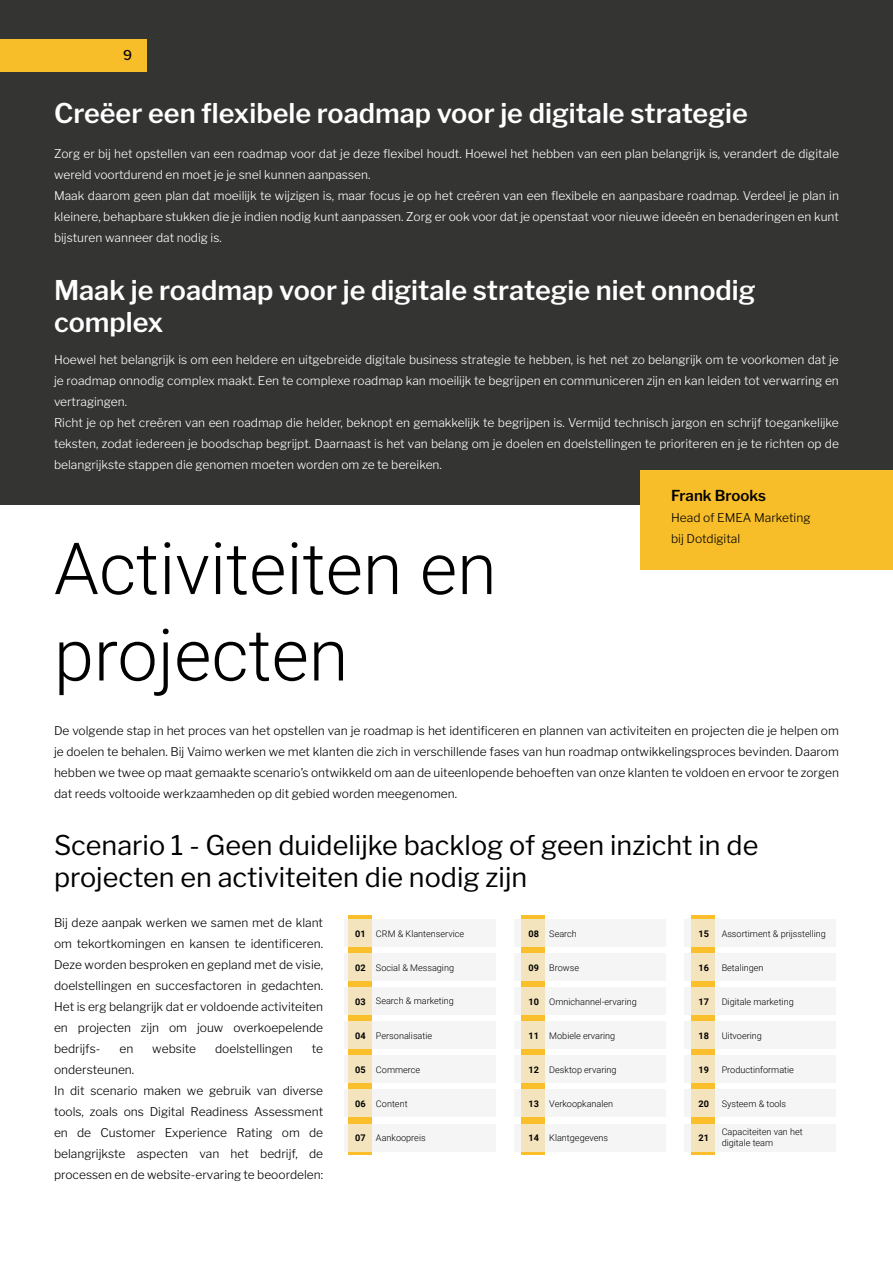
<style>
.page{position:relative;width:893px;height:1263px;background:#fff}
.page>*{position:absolute;margin:0;border:0;box-sizing:border-box;transform-origin:0 0}
.t1{font:300 72px/86.4px "Roboto";color:#000}
.t2{font:600 27px/31.5px "Libre Franklin";color:#fff}
.t3{font:27px/31.5px "Libre Franklin";color:#000}
.t4{font:600 15px "Libre Franklin";color:#000}
.t5{font:500 13.5px "Libre Franklin";color:#000}
.t6{font:300 12px/21px "Libre Franklin";color:#fff}
.t7{font:300 12px/21px "Libre Franklin";color:#000}
.t8{font:300 9.15px/10.9px "Roboto";color:#000}
.t9{font:700 9.15px "Roboto";color:#000}
</style>
<div class="page">
<div style="left:0;top:0;width:893px;height:505px;background:#343433"></div>
<div style="left:641px;top:470px;width:252px;height:100px;background:#f8be29"></div>
<div style="left:348px;top:916px;width:24px;height:239px;background:#fabf2b"></div>
<div style="left:521px;top:916px;width:24px;height:239px;background:#fabf2b"></div>
<div style="left:691px;top:916px;width:24px;height:239px;background:#fabf2b"></div>
<svg style="left:348px;top:919px;width:24px;height:28px"></svg>
<svg style="left:348px;top:953px;width:24px;height:28px"></svg>
<svg style="left:348px;top:987px;width:24px;height:28px"></svg>
<svg style="left:348px;top:1021px;width:24px;height:28px"></svg>
<svg style="left:348px;top:1055px;width:24px;height:28px"></svg>
<svg style="left:348px;top:1089px;width:24px;height:28px"></svg>
<svg style="left:348px;top:1124px;width:24px;height:27px"></svg>
<svg style="left:521px;top:919px;width:24px;height:28px"></svg>
<svg style="left:521px;top:953px;width:24px;height:28px"></svg>
<svg style="left:521px;top:987px;width:24px;height:28px"></svg>
<svg style="left:521px;top:1021px;width:24px;height:28px"></svg>
<svg style="left:521px;top:1055px;width:24px;height:28px"></svg>
<svg style="left:521px;top:1089px;width:24px;height:28px"></svg>
<svg style="left:521px;top:1124px;width:24px;height:27px"></svg>
<svg style="left:691px;top:919px;width:24px;height:28px"></svg>
<svg style="left:691px;top:953px;width:24px;height:28px"></svg>
<svg style="left:691px;top:987px;width:24px;height:28px"></svg>
<svg style="left:691px;top:1021px;width:24px;height:28px"></svg>
<svg style="left:691px;top:1055px;width:24px;height:28px"></svg>
<svg style="left:691px;top:1089px;width:24px;height:28px"></svg>
<svg style="left:691px;top:1124px;width:24px;height:27px"></svg>
<div style="left:0;top:39px;width:147px;height:33px;background:#f8be29"></div>
<p class="t5" style="left:123px;top:47px;width:10px">9</p>
<h2 class="t2" style="left:54px;top:97px;width:695px">Creëer een flexibele roadmap voor je digitale strategie</h2>
<p class="t6" style="left:54px;top:143px;width:787px">Zorg er bij het opstellen van een roadmap voor dat je deze flexibel houdt. Hoewel het hebben van een plan belangrijk is, verandert de digitale wereld voortdurend en moet je je snel kunnen aanpassen.<br>Maak daarom geen plan dat moeilijk te wijzigen is, maar focus je op het creëren van een flexibele en aanpasbare roadmap. Verdeel je plan in kleinere, behapbare stukken die je indien nodig kunt aanpassen. Zorg er ook voor dat je openstaat voor nieuwe ideeën en benaderingen en kunt bijsturen wanneer dat nodig is.</p>
<h2 class="t2" style="left:54px;top:275px;width:703px">Maak je roadmap voor je digitale strategie niet onnodig complex</h2>
<p class="t6" style="left:54px;top:349px;width:786px">Hoewel het belangrijk is om een heldere en uitgebreide digitale business strategie te hebben, is het net zo belangrijk om te voorkomen dat je je roadmap onnodig complex maakt. Een te complexe roadmap kan moeilijk te begrijpen en communiceren zijn en kan leiden tot verwarring en vertragingen.<br>Richt je op het creëren van een roadmap die helder, beknopt en gemakkelijk te begrijpen is. Vermijd technisch jargon en schrijf toegankelijke teksten, zodat iedereen je boodschap begrijpt. Daarnaast is het van belang om je doelen en doelstellingen te prioriteren en je te richten op de belangrijkste stappen die genomen moeten worden om ze te bereiken.</p>
<p class="t4" style="left:671px;top:487px;width:96px">Frank Brooks</p>
<p class="t7" style="left:671px;top:507px;width:141px">Head of EMEA Marketing bij Dotdigital</p>
<h1 class="t1" style="left:54px;top:523px;width:444px">Activiteiten en projecten</h1>
<p class="t7" style="left:54px;top:720px;width:786px;text-align:justify">De volgende stap in het proces van het opstellen van je roadmap is het identificeren en plannen van activiteiten en projecten die je helpen om je doelen te behalen. Bij Vaimo werken we met klanten die zich in verschillende fases van hun roadmap ontwikkelingsproces bevinden. Daarom hebben we twee op maat gemaakte scenario’s ontwikkeld om aan de uiteenlopende behoeften van onze klanten te voldoen en ervoor te zorgen dat reeds voltooide werkzaamheden op dit gebied worden meegenomen.</p>
<h2 class="t3" style="left:54px;top:830px;width:706px">Scenario 1 - Geen duidelijke backlog of geen inzicht in de projecten en activiteiten die nodig zijn</h2>
<p class="t7" style="left:54px;top:912px;width:271px;text-align:justify">Bij deze aanpak werken we samen met de klant om tekortkomingen en kansen te identificeren.<br>Deze worden besproken en gepland met de visie, doelstellingen en succesfactoren in gedachten.<br>Het is erg belangrijk dat er voldoende activiteiten en projecten zijn om jouw overkoepelende bedrijfs-</p>
<p class="t8" style="left:376px;top:928px;width:90px">CRM &amp; Klantenservice</p>
<p class="t8" style="left:549px;top:928px;width:29px">Search</p>
<p class="t8" style="left:722px;top:928px;width:106px">Assortiment &amp; prijsstelling</p>
<p class="t9" style="left:529px;top:927px;width:12px">08</p>
<p class="t9" style="left:529px;top:961px;width:12px">09</p>
<p class="t9" style="left:529px;top:995px;width:12px">10</p>
<p class="t9" style="left:529px;top:1029px;width:12px">11</p>
<p class="t9" style="left:529px;top:1063px;width:12px">12</p>
<p class="t9" style="left:529px;top:1097px;width:12px">13</p>
<p class="t9" style="left:529px;top:1131px;width:12px">14</p>
<p class="t9" style="left:355px;top:927px;width:12px">01</p>
<p class="t9" style="left:355px;top:961px;width:12px">02</p>
<p class="t9" style="left:355px;top:995px;width:12px">03</p>
<p class="t9" style="left:355px;top:1029px;width:12px">04</p>
<p class="t9" style="left:355px;top:1063px;width:12px">05</p>
<p class="t9" style="left:355px;top:1097px;width:12px">06</p>
<p class="t9" style="left:355px;top:1131px;width:12px">07</p>
<p class="t9" style="left:698px;top:927px;width:12px">15</p>
<p class="t9" style="left:698px;top:961px;width:12px">16</p>
<p class="t9" style="left:698px;top:995px;width:12px">17</p>
<p class="t9" style="left:698px;top:1029px;width:12px">18</p>
<p class="t9" style="left:698px;top:1063px;width:12px">19</p>
<p class="t9" style="left:698px;top:1097px;width:12px">20</p>
<p class="t9" style="left:698px;top:1131px;width:12px">21</p>
<p class="t8" style="left:376px;top:962px;width:80px">Social &amp; Messaging</p>
<p class="t8" style="left:722px;top:962px;width:43px">Betalingen</p>
<p class="t8" style="left:549px;top:962px;width:31px">Browse</p>
<p class="t8" style="left:376px;top:995px;width:79px">Search &amp; marketing</p>
<p class="t8" style="left:549px;top:996px;width:89px">Omnichannel-ervaring</p>
<p class="t8" style="left:722px;top:996px;width:74px">Digitale marketing</p>
<p class="t8" style="left:376px;top:1030px;width:58px">Personalisatie</p>
<p class="t8" style="left:549px;top:1030px;width:68px">Mobiele ervaring</p>
<p class="t8" style="left:722px;top:1030px;width:42px">Uitvoering</p>
<p class="t7" style="left:119px;top:1038px;width:15px">en</p>
<p class="t7" style="left:152px;top:1038px;width:45px">website</p>
<p class="t7" style="left:215px;top:1038px;width:79px">doelstellingen</p>
<p class="t7" style="left:312px;top:1038px;width:13px">te</p>
<p class="t7" style="left:54px;top:1059px;width:271px">ondersteunen.<br>In dit scenario maken we gebruik van diverse tools, zoals ons Digital Readiness Assessment en de Customer Experience Rating om de belangrijkste aspecten van het bedrijf, de processen en de website-ervaring te beoordelen:</p>
<p class="t8" style="left:722px;top:1064px;width:74px">Productinformatie</p>
<p class="t8" style="left:549px;top:1064px;width:69px">Desktop ervaring</p>
<p class="t8" style="left:376px;top:1064px;width:46px">Commerce</p>
<p class="t8" style="left:149px;top:1090px;width:79px">Search &amp; Marketing<br>Personalisation</p>
<p class="t8" style="left:149px;top:1123px;width:33px">Content</p>
<p class="t8" style="left:549px;top:1098px;width:65px">Verkoopkanalen</p>
<p class="t8" style="left:549px;top:1132px;width:60px">Klantgegevens</p>
<p class="t8" style="left:722px;top:1098px;width:66px">Systeem &amp; tools</p>
<p class="t8" style="left:722px;top:1126px;width:83px">Capaciteiten van het digitale team</p>
<p class="t8" style="left:376px;top:1098px;width:33px">Content</p>
<p class="t8" style="left:376px;top:1132px;width:51px">Aankoopreis</p>
</div>
